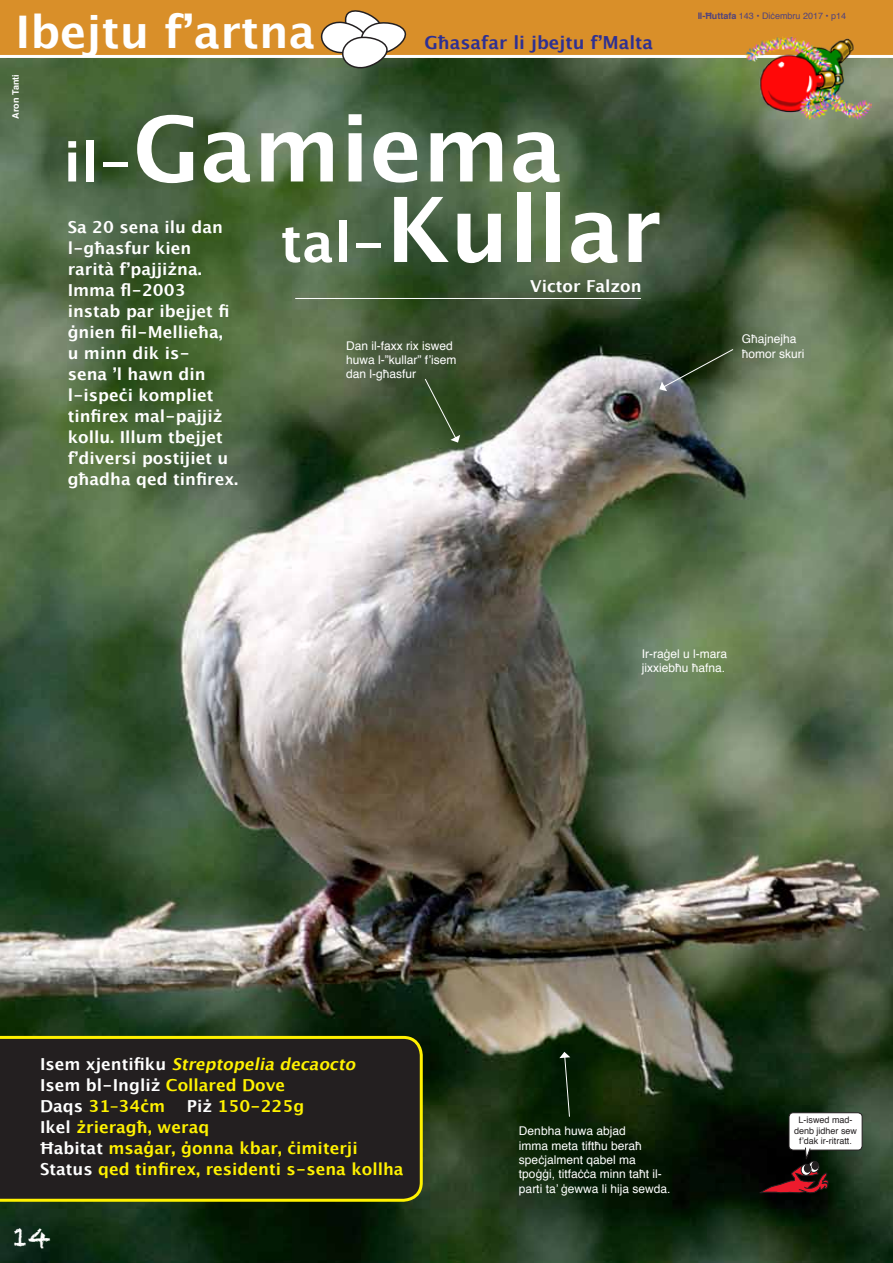
<style>
.page{position:relative;width:893px;height:1263px;background:#fff}
.page>*{position:absolute;margin:0;border:0;box-sizing:border-box;transform-origin:0 0}
.t1{font:700 90px "Lucida Grande";color:#fff}
.t2{font:700 45px "Lucida Grande";color:#fff}
.t3{font:25.5px "Chalkduster";color:#fff}
.t4{font:700 18px "Lucida Grande";color:#2e3092}
.t5{font:700 16.5px/21px "Lucida Grande";color:#fff}
.t6{font:700 16.5px/21px "Lucida Grande";color:#fff200}
.t7{font:12px/14.4px "Helvetica";color:#fff}
.t8{font:9px/10.5px "Helvetica";color:#231f20;text-align:center}
.t9{font:9px "Helvetica";color:#2e3092}
.t10{font:700 9px "Helvetica";color:#fff}
.s1{font-size:54px}
.s2{font-weight:700}
.s3{font-style:italic;color:#fff200}
.s4{color:#fff200}
.s5{color:#fff}
</style>
<div class="page">
<img style="left:0;top:58px;width:893px;height:1205px">
<div style="left:0;top:0;width:893px;height:56px;background:#d98f29"></div>
<hr style="left:0;top:55px;width:893px;height:3px;background:#fff">
<svg style="left:319px;top:10px;width:88px;height:59px"></svg>
<div style="left:0;top:1036px;width:423px;height:166px;background:#231f20"></div>
<svg style="left:659px;top:348px;width:75px;height:43px;background:#384734"></svg>
<svg style="left:424px;top:378px;width:36px;height:65px;background:#39522c"></svg>
<hr style="left:295px;top:298px;width:346px;height:1px;background:#fff">
<svg style="left:559px;top:1052px;width:11px;height:65px"></svg>
<div style="left:789px;top:1113px;width:73px;height:37px;background:#fff;border-radius:4px"></div>
<div style="left:789px;top:1112px;width:73px;height:38px;border:1px solid #231f20;border-radius:4px"></div>
<svg style="left:759px;top:1147px;width:70px;height:52px;background:#321616"></svg>
<img style="left:744px;top:36px;width:127px;height:87px">
<h2 class="t2" style="left:15px;top:-4px;width:301px">Ibejtu f’artna</h2>
<p class="t4" style="left:424px;top:27px;width:230px">Għasafar li jbejtu f’Malta</p>
<p class="t10" style="left:8px;top:119px;width:46px;rotate:-90deg">Aron Tanti</p>
<h1 class="t1" style="left:63px;top:76px;width:501px"><span class="s1">il-</span>Gamiema</h1>
<p class="t5" style="left:68px;top:216px;width:172px">Sa 20 sena ilu dan l-għasfur kien rarità f’pajjiżna.<br>Imma fl-2003 instab par ibejjet fi ġnien fil-Mellieħa,<br>u minn dik is-<br>sena ’l hawn din l-ispeċi kompliet tinfirex mal-pajjiż kollu. Illum tbejjet f’diversi postijiet u għadha qed tinfirex.</p>
<h1 class="t1" style="left:280px;top:157px;width:383px"><span class="s1">tal-</span>Kullar</h1>
<p class="t7" style="left:346px;top:339px;width:112px">Dan il-faxx rix iswed huwa l-”kullar” f’isem dan l-għasfur</p>
<p class="t5" style="left:530px;top:275px;width:113px">Victor Falzon</p>
<p class="t9" style="left:697px;top:9px;width:150px"><span class="s2">Il-Ħuttafa</span> 143 • Diċembru 2017 • p14</p>
<p class="t7" style="left:742px;top:332px;width:64px">Għajnejha ħomor skuri</p>
<p class="t7" style="left:642px;top:647px;width:87px">Ir-raġel u l-mara jixxiebħu ħafna.</p>
<p class="t5" style="left:40px;top:1053px;width:321px">I s e m xj e n t i fi k u <span class="s3">Streptopelia decaocto<br></span>Isem bl-Ingliż <span class="s4">Collared Dove<br></span>Daqs <span class="s4">31–34ċm</span></p>
<p class="t6" style="left:40px;top:1095px;width:365px;text-indent:147px"><span class="s5">Piż</span> 150-225g<br><span class="s5">Ikel</span> żrieragħ, weraq<br><span class="s5">Ħabitat</span> msaġar, ġonna kbar, ċimiterji<br><span class="s5">Status</span> qed tinfirex, residenti s-sena kollha</p>
<h3 class="t3" style="left:12px;top:1222px;width:40px">14</h3>
<p class="t7" style="left:519px;top:1124px;width:153px">Denbha huwa abjad<br>imma meta tiftħu beraħ speċjalment qabel ma tpoġġi, titfaċċa minn taħt il&shy;parti ta’ ġewwa li hija sewda.</p>
<p class="t8" style="left:794px;top:1115px;width:65px">L-iswed mad&shy;denb jidher sew f’dak ir-ritratt.</p>
</div>
